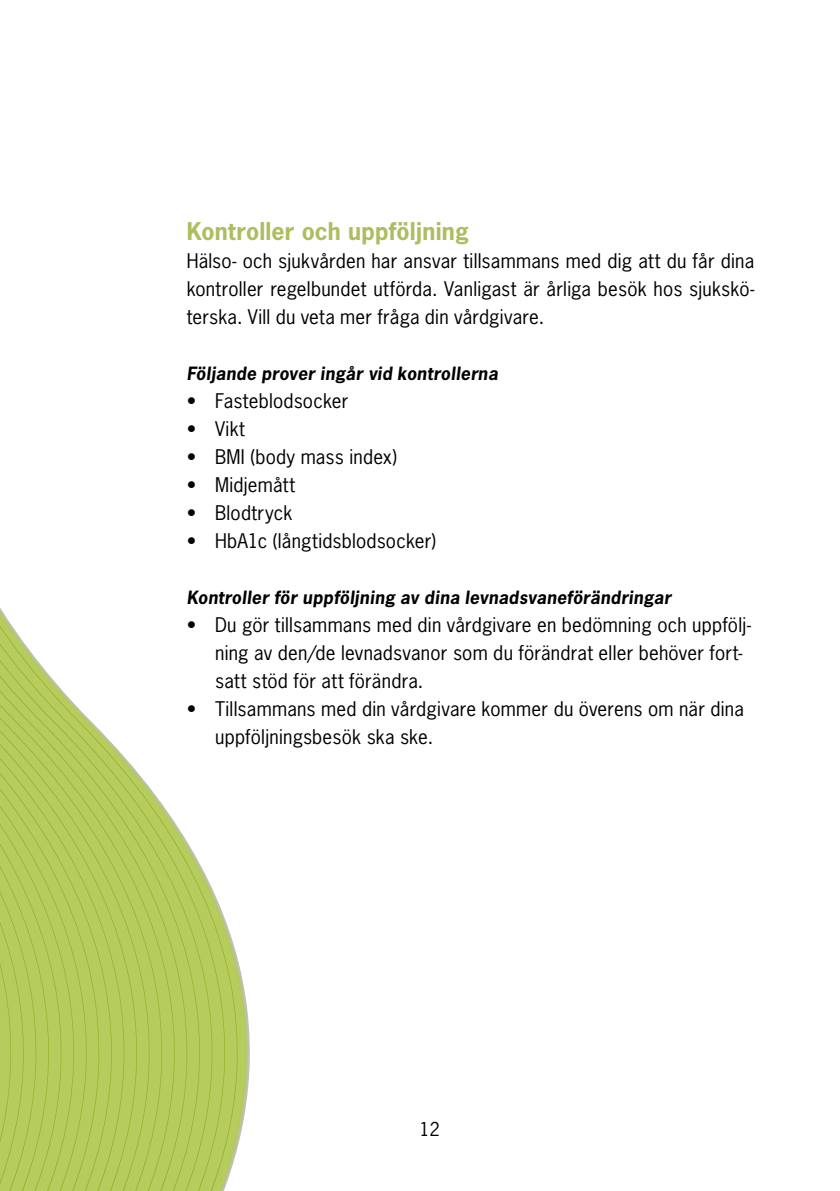
<style>
.page{position:relative;width:840px;height:1191px;background:#fff}
.page>*{position:absolute;margin:0;border:0;box-sizing:border-box;transform-origin:0 0}
.t1{font:700 23px "News Gothic Std";letter-spacing:.01em;color:#aebd5f}
.t2{font:19px/28px "News Gothic Std";letter-spacing:.01em;color:#000}
.t3{font:18px "News Gothic Std";color:#000}
.t4{font:italic 700 17.2px "News Gothic Std";letter-spacing:.02em;color:#000}
</style>
<div class="page">
<svg style="left:237px;top:957px;width:7px;height:192px"></svg>
<svg style="left:225px;top:919px;width:12px;height:268px;background:#bed075"></svg>
<svg style="left:212px;top:888px;width:13px;height:303px;background:#b7cc63"></svg>
<svg style="left:200px;top:865px;width:12px;height:326px;background:#b6cc60"></svg>
<svg style="left:187px;top:842px;width:13px;height:349px;background:#b6cb5f"></svg>
<svg style="left:175px;top:823px;width:12px;height:368px;background:#b5cb5e"></svg>
<svg style="left:162px;top:804px;width:13px;height:387px;background:#b5cb5d"></svg>
<svg style="left:149px;top:787px;width:13px;height:404px;background:#b5cb5d"></svg>
<svg style="left:137px;top:772px;width:12px;height:419px;background:#b5cb5c"></svg>
<svg style="left:124px;top:757px;width:13px;height:434px;background:#b4cb5c"></svg>
<svg style="left:119px;top:751px;width:5px;height:440px;background:#b3ca59"></svg>
<svg style="left:102px;top:733px;width:17px;height:458px;background:#b5cb5c"></svg>
<svg style="left:0;top:608px;width:102px;height:583px;background:#bcd06c"></svg>
<p class="t1" style="left:187px;top:216px;width:283px">Kontroller och uppföljning</p>
<p class="t2" style="left:187px;top:247px;width:568px;text-align:justify">Hälso- och sjukvården har ansvar tillsammans med dig att du får dina kontroller regelbundet utförda. Vanligast är årliga besök hos sjukskö&shy;terska. Vill du veta mer fråga din vårdgivare.</p>
<p class="t4" style="left:187px;top:362px;width:312px">Följande prover ingår vid kontrollerna</p>
<p class="t2" style="left:187px;top:387px;width:163px">• Fasteblodsocker</p>
<p class="t2" style="left:187px;top:415px;width:60px">• Vikt</p>
<p class="t2" style="left:187px;top:443px;width:212px">• BMI (body mass index)</p>
<p class="t2" style="left:187px;top:471px;width:110px">• Midjemått</p>
<p class="t2" style="left:187px;top:499px;width:107px">• Blodtryck</p>
<p class="t2" style="left:187px;top:527px;width:251px">• HbA1c (långtidsblodsocker)</p>
<p class="t4" style="left:187px;top:586px;width:485px">Kontroller för uppföljning av dina levnadsvaneförändringar</p>
<p class="t2" style="left:215px;top:611px;width:537px;text-indent:-28px">• Du gör tillsammans med din vårdgivare en bedömning och uppfölj&shy;ning av den/de levnadsvanor som du förändrat eller behöver fort&shy;satt stöd för att förändra.</p>
<p class="t2" style="left:215px;top:695px;width:530px;text-indent:-28px">• Tillsammans med din vårdgivare kommer du överens om när dina uppföljningsbesök ska ske.</p>
<p class="t3" style="left:419px;top:1117px;width:22px">12</p>
</div>
